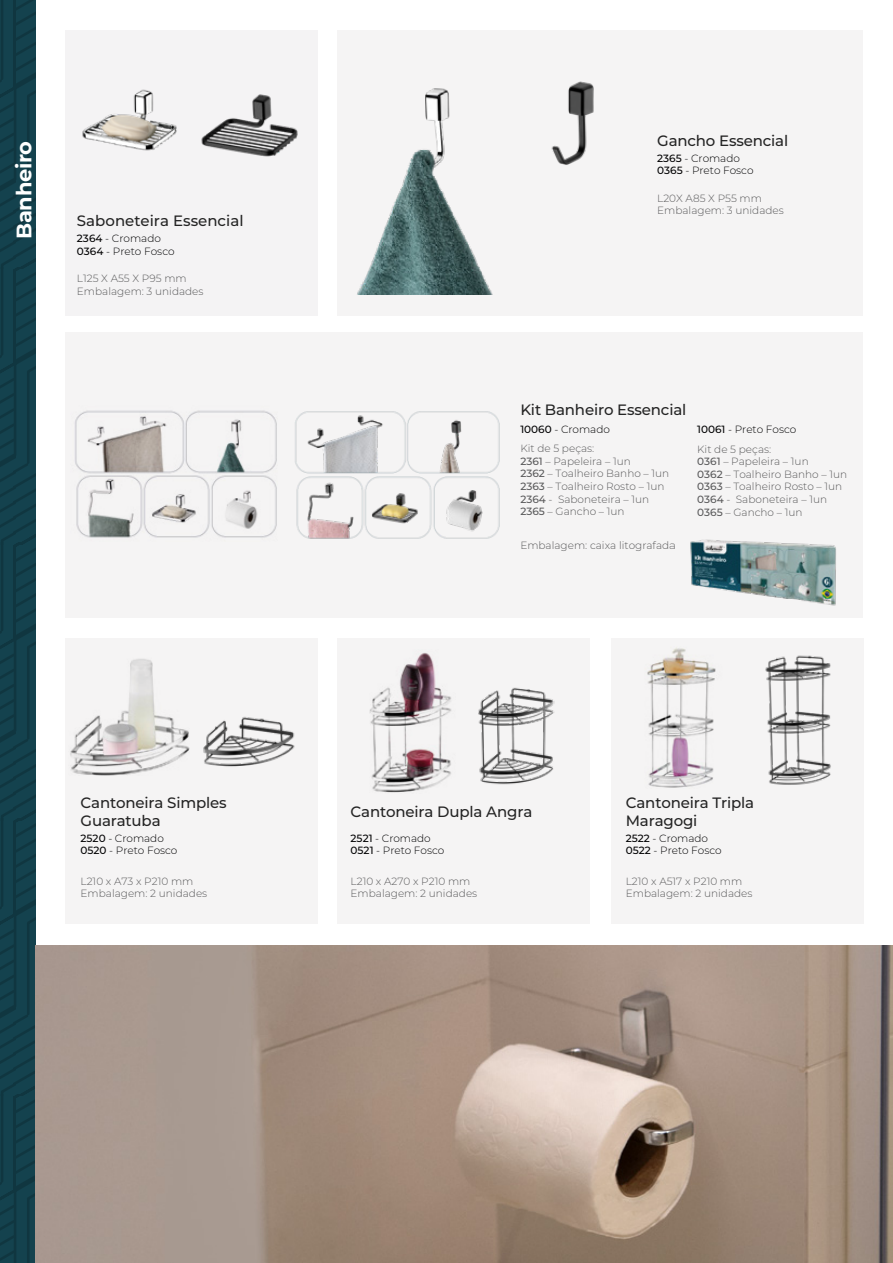
<style>
.page{position:relative;width:893px;height:1263px;background:#fff}
.page>*{position:absolute;margin:0;border:0;box-sizing:border-box;transform-origin:0 0}
.t1{font:700 21px "Montserrat";letter-spacing:-.02em;color:#fff}
.t2{font:500 15px/18px "Montserrat";letter-spacing:-.01em;color:#242424}
.t3{font:300 10.5px/12.6px "Montserrat";color:#5a5a5b}
.t4{font:300 10.5px/12.6px "Montserrat";letter-spacing:-.005em;color:#020203}
.s1{font-weight:500}
</style>
<div class="page">
<svg style="left:0;top:0;width:36px;height:1263px;background:#123f4a"></svg>
<div style="left:65px;top:638px;width:253px;height:286px;background:#f5f4f4"></div>
<div style="left:338px;top:638px;width:252px;height:286px;background:#f5f4f4"></div>
<div style="left:611px;top:638px;width:252px;height:286px;background:#f5f4f4"></div>
<img style="left:70px;top:659px;width:120px;height:117px">
<img style="left:203px;top:716px;width:92px;height:51px">
<img style="left:370px;top:653px;width:82px;height:140px">
<img style="left:478px;top:687px;width:77px;height:98px">
<img style="left:647px;top:648px;width:69px;height:140px">
<img style="left:765px;top:655px;width:66px;height:130px">
<div style="left:65px;top:332px;width:798px;height:286px;background:#f5f4f4"></div>
<img style="left:75px;top:410px;width:202px;height:128px">
<img style="left:690px;top:539px;width:146px;height:67px">
<img style="left:35px;top:945px;width:858px;height:318px">
<div style="left:337px;top:30px;width:526px;height:286px;background:#f5f4f4"></div>
<img style="left:357px;top:88px;width:136px;height:207px">
<img style="left:551px;top:81px;width:43px;height:84px">
<div style="left:65px;top:30px;width:252px;height:286px;background:#f4f3f4"></div>
<img style="left:82px;top:89px;width:95px;height:62px">
<img style="left:201px;top:94px;width:97px;height:63px">
<img style="left:295px;top:411px;width:205px;height:128px">
<h1 class="t1" style="left:9px;top:239px;width:99px;rotate:-90deg">Banheiro</h1>
<h2 class="t2" style="left:77px;top:211px;width:168px">Saboneteira Essencial</h2>
<p class="t4" style="left:77px;top:232px;width:99px"><span class="s1">2364</span> - Cromado<br><span class="s1">0364</span> - Preto Fosco</p>
<p class="t3" style="left:77px;top:272px;width:128px">L125 X A55 X P95 mm<br>Embalagem: 3 unidades</p>
<h2 class="t2" style="left:657px;top:131px;width:133px">Gancho Essencial</h2>
<p class="t4" style="left:657px;top:151px;width:98px"><span class="s1">2365</span> - Cromado<br><span class="s1">0365</span> - Preto Fosco</p>
<p class="t3" style="left:657px;top:191px;width:128px">L20X A85 X P55 mm<br>Embalagem: 3 unidades</p>
<h2 class="t2" style="left:520px;top:400px;width:167px">Kit Banheiro Essencial</h2>
<p class="t4" style="left:520px;top:422px;width:91px"><span class="s1">10060</span> - Cromado</p>
<p class="t4" style="left:697px;top:422px;width:101px"><span class="s1">10061</span> - Preto Fosco</p>
<p class="t3" style="left:520px;top:442px;width:150px">Kit de 5 peças:<br><span class="s1">2361</span> – Papeleira – 1un<br><span class="s1">2362</span> – Toalheiro Banho – 1un<br><span class="s1">2363</span> – Toalheiro Rosto – 1un<br><span class="s1">2364</span> - Saboneteira – 1un<br><span class="s1">2365</span> – Gancho – 1un</p>
<p class="t3" style="left:697px;top:442px;width:151px">Kit de 5 peças:<br><span class="s1">0361</span> – Papeleira – 1un<br><span class="s1">0362</span> – Toalheiro Banho – 1un<br><span class="s1">0363</span> – Toalheiro Rosto – 1un<br><span class="s1">0364</span> - Saboneteira – 1un<br><span class="s1">0365</span> – Gancho – 1un</p>
<p class="t3" style="left:520px;top:539px;width:156px">Embalagem: caixa litografada</p>
<h2 class="t2" style="left:81px;top:793px;width:148px">Cantoneira Simples<br>Guaratuba</h2>
<h2 class="t2" style="left:351px;top:802px;width:183px">Cantoneira Dupla Angra</h2>
<h2 class="t2" style="left:626px;top:793px;width:130px">Cantoneira Tripla<br>Maragogi</h2>
<p class="t4" style="left:81px;top:831px;width:98px"><span class="s1">2520</span> - Cromado<br><span class="s1">0520</span> - Preto Fosco</p>
<p class="t4" style="left:351px;top:831px;width:95px"><span class="s1">2521</span> - Cromado<br><span class="s1">0521</span> - Preto Fosco</p>
<p class="t4" style="left:626px;top:831px;width:97px"><span class="s1">2522</span> - Cromado<br><span class="s1">0522</span> - Preto Fosco</p>
<p class="t3" style="left:81px;top:874px;width:128px">L210 x A73 x P210 mm<br>Embalagem: 2 unidades</p>
<p class="t3" style="left:351px;top:874px;width:128px">L210 x A270 x P210 mm<br>Embalagem: 2 unidades</p>
<p class="t3" style="left:626px;top:874px;width:128px">L210 x A517 x P210 mm<br>Embalagem: 2 unidades</p>
</div>
